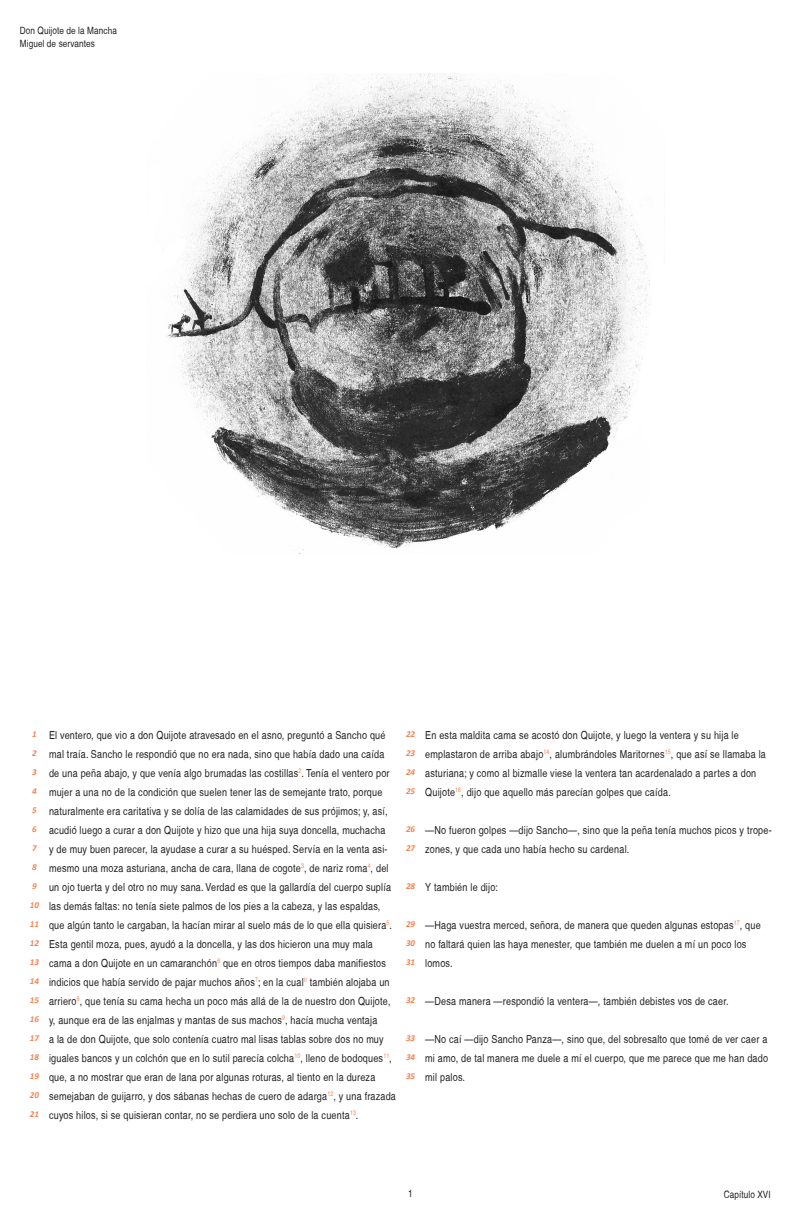
<style>
.page{position:relative;width:792px;height:1224px;background:#fff}
.page>*{position:absolute;margin:0;border:0;box-sizing:border-box;transform-origin:0 0}
.t1{font:condensed 11px/19px "Helvetica";letter-spacing:.02em;color:#231f20}
.t2{font:condensed 10px/13px "Helvetica";letter-spacing:.01em;color:#231f20}
.NUMEROS{font:italic 700 9px "Calibri";color:#f58352}
</style>
<div class="page">
<img style="left:167px;top:74px;width:484px;height:480px">
<p class="t2" style="left:20px;top:24px;width:99px">Don Quijote de la Mancha<br>Miguel de servantes</p>
<p class="NUMEROS" style="left:32px;top:728px;width:6px">1</p>
<p class="NUMEROS" style="left:32px;top:747px;width:6px">2</p>
<p class="NUMEROS" style="left:32px;top:766px;width:6px">3</p>
<p class="NUMEROS" style="left:32px;top:785px;width:6px">4</p>
<p class="NUMEROS" style="left:32px;top:804px;width:6px">5</p>
<p class="NUMEROS" style="left:32px;top:823px;width:6px">6</p>
<p class="NUMEROS" style="left:32px;top:842px;width:6px">7</p>
<p class="NUMEROS" style="left:32px;top:861px;width:6px">8</p>
<p class="NUMEROS" style="left:32px;top:880px;width:6px">9</p>
<p class="NUMEROS" style="left:30px;top:899px;width:11px">10</p>
<p class="NUMEROS" style="left:30px;top:918px;width:11px">11</p>
<p class="NUMEROS" style="left:30px;top:937px;width:11px">12</p>
<p class="NUMEROS" style="left:30px;top:956px;width:11px">13</p>
<p class="NUMEROS" style="left:30px;top:975px;width:11px">14</p>
<p class="NUMEROS" style="left:30px;top:994px;width:11px">15</p>
<p class="NUMEROS" style="left:30px;top:1013px;width:11px">16</p>
<p class="NUMEROS" style="left:30px;top:1032px;width:11px">17</p>
<p class="NUMEROS" style="left:30px;top:1051px;width:11px">18</p>
<p class="NUMEROS" style="left:30px;top:1070px;width:11px">19</p>
<p class="NUMEROS" style="left:30px;top:1089px;width:11px">20</p>
<p class="NUMEROS" style="left:30px;top:1108px;width:11px">21</p>
<p class="t1" style="left:49px;top:725px;width:348px">El ventero, que vio a don Quijote atravesado en el asno, preguntó a Sancho qué mal traía. Sancho le respondió que no era nada, sino que había dado una caída de una peña abajo, y que venía algo brumadas las costillas<sup>2</sup>. Tenía el ventero por mujer a una no de la condición que suelen tener las de semejante trato, porque naturalmente era caritativa y se dolía de las calamidades de sus prójimos; y, así, acudió luego a curar a don Quijote y hizo que una hija suya doncella, muchacha<br>y de muy buen parecer, la ayudase a curar a su huésped. Servía en la venta asi&shy;mesmo una moza asturiana, ancha de cara, llana de cogote<sup>3</sup>, de nariz roma<sup>4</sup>, del un ojo tuerta y del otro no muy sana. Verdad es que la gallardía del cuerpo suplía las demás faltas: no tenía siete palmos de los pies a la cabeza, y las espaldas, que algún tanto le cargaban, la hacían mirar al suelo más de lo que ella quisiera<sup>5</sup>.<br>Esta gentil moza, pues, ayudó a la doncella, y las dos hicieron una muy mala cama a don Quijote en un camaranchón<sup>6</sup> que en otros tiempos daba manifiestos indicios que había servido de pajar muchos años<sup>7</sup>; en la cual<sup>II</sup> también alojaba un arriero<sup>8</sup>, que tenía su cama hecha un poco más allá de la de nuestro don Quijote, y, aunque era de las enjalmas y mantas de sus machos<sup>9</sup>, hacía mucha ventaja<br>a la de don Quijote, que solo contenía cuatro mal lisas tablas sobre dos no muy iguales bancos y un colchón que en lo sutil parecía colcha<sup>10</sup>, lleno de bodoques<sup>11</sup>, que, a no mostrar que eran de lana por algunas roturas, al tiento en la dureza semejaban de guijarro, y dos sábanas hechas de cuero de adarga<sup>12</sup>, y una frazada cuyos hilos, si se quisieran contar, no se perdiera uno solo de la cuenta<sup>13</sup>.</p>
<p class="NUMEROS" style="left:406px;top:728px;width:11px">22</p>
<p class="NUMEROS" style="left:406px;top:747px;width:11px">23</p>
<p class="NUMEROS" style="left:406px;top:766px;width:11px">24</p>
<p class="NUMEROS" style="left:406px;top:785px;width:11px">25</p>
<p class="NUMEROS" style="left:406px;top:823px;width:11px">26</p>
<p class="NUMEROS" style="left:406px;top:842px;width:11px">27</p>
<p class="NUMEROS" style="left:406px;top:880px;width:11px">28</p>
<p class="NUMEROS" style="left:406px;top:918px;width:11px">29</p>
<p class="NUMEROS" style="left:406px;top:937px;width:11px">30</p>
<p class="NUMEROS" style="left:406px;top:956px;width:11px">31</p>
<p class="NUMEROS" style="left:406px;top:994px;width:11px">32</p>
<p class="NUMEROS" style="left:406px;top:1032px;width:11px">33</p>
<p class="NUMEROS" style="left:406px;top:1051px;width:11px">34</p>
<p class="NUMEROS" style="left:406px;top:1070px;width:11px">35</p>
<p class="t1" style="left:425px;top:725px;width:342px">En esta maldita cama se acostó don Quijote, y luego la ventera y su hija le emplastaron de arriba abajo<sup>14</sup>, alumbrándoles Maritornes<sup>15</sup>, que así se llamaba la asturiana; y como al bizmalle viese la ventera tan acardenalado a partes a don Quijote<sup>16</sup>, dijo que aquello más parecían golpes que caída.</p>
<p class="t1" style="left:425px;top:820px;width:348px">—No fueron golpes —dijo Sancho—, sino que la peña tenía muchos picos y trope&shy;zones, y que cada uno había hecho su cardenal.</p>
<p class="t1" style="left:425px;top:877px;width:74px">Y también le dijo:</p>
<p class="t1" style="left:425px;top:915px;width:337px">—Haga vuestra merced, señora, de manera que queden algunas estopas<sup>17</sup>, que no faltará quien las haya menester, que también me duelen a mí un poco los lomos.</p>
<p class="t1" style="left:425px;top:991px;width:305px">—Desa manera —respondió la ventera—, también debistes vos de caer.</p>
<p class="t1" style="left:425px;top:1029px;width:344px;text-align:justify">—No caí —dijo Sancho Panza—, sino que, del sobresalto que tomé de ver caer a mi amo, de tal manera me duele a mí el cuerpo, que me parece que me han dado mil palos.</p>
<p class="t2" style="left:408px;top:1187px;width:6px">1</p>
<p class="t2" style="left:724px;top:1188px;width:49px">Capítulo XVI</p>
</div>
